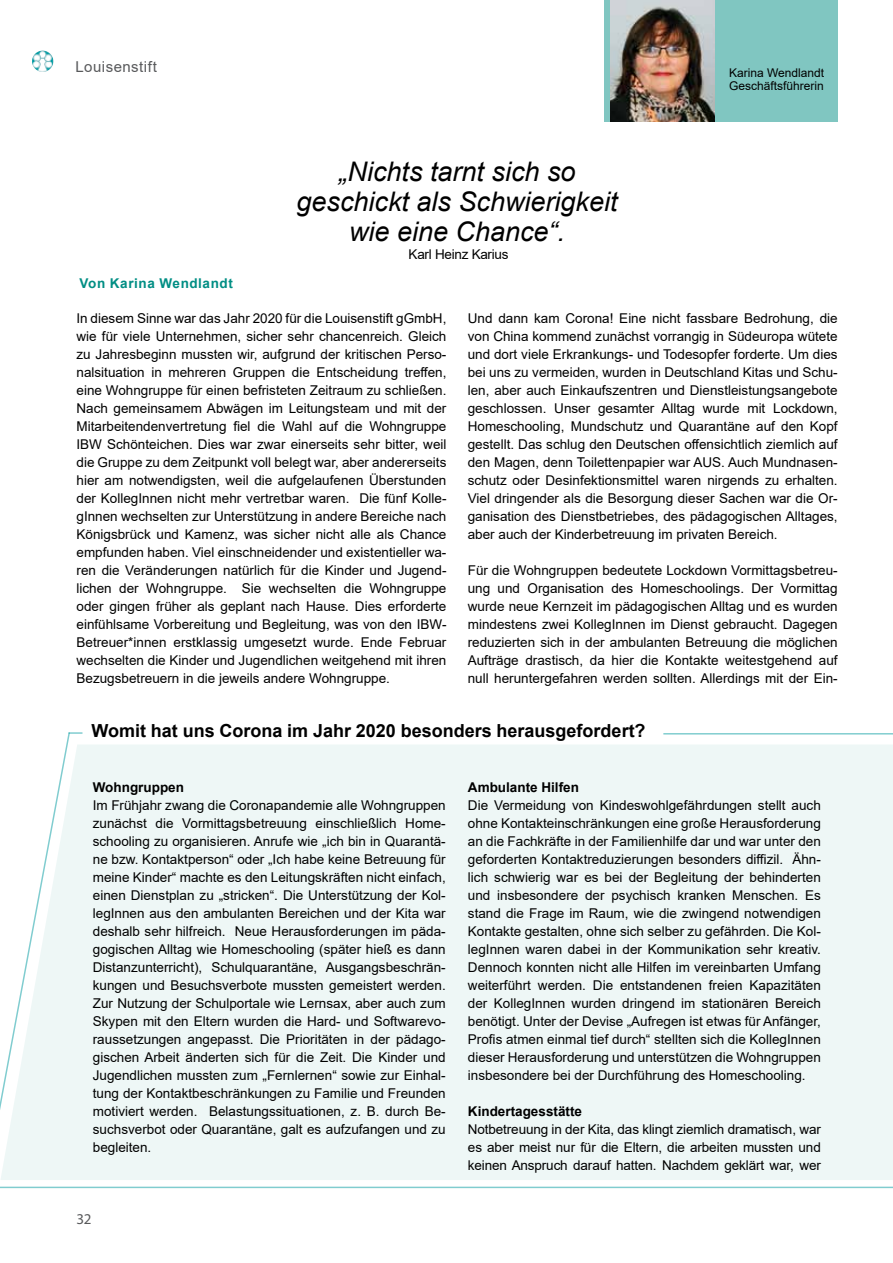
<style>
.page{position:relative;width:893px;height:1263px;background:#fff}
.page>*{position:absolute;margin:0;border:0;box-sizing:border-box;transform-origin:0 0}
.t1{font:italic 27px/30px "Arial";color:#000;text-align:center}
.t2{font:700 18px "Arial";color:#000}
.t3{font:15px "Arial";letter-spacing:.035em;color:#58595b}
.t4{font:15px "Myriad Pro";color:#58595b}
.t5{font:13.5px/18px "Arial";color:#000;text-align:justify}
.t6{font:700 13.5px "Arial";color:#000}
.t7{font:700 13.5px "Arial";letter-spacing:.04em;color:#008e84}
.t8{font:13.5px "Arial";letter-spacing:-.02em;color:#000}
.t9{font:12px/13.5px "Arial";color:#000}
</style>
<div class="page">
<div style="left:1px;top:745px;width:892px;height:435px;background:#eef7f6"></div>
<div style="left:604px;top:0;width:233px;height:122px;background:#80c6c1"></div>
<img style="left:611px;top:0;width:103px;height:122px">
<hr style="left:0;top:1187px;width:893px;height:1px;background:#009aa0">
<hr style="left:663px;top:733px;width:230px;height:1px;background:#009aa0">
<svg style="left:0;top:732px;width:82px;height:434px"></svg>
<img style="left:32px;top:51px;width:10px;height:16px">
<p class="t3" style="left:75px;top:56px;width:83px">Louisenstift</p>
<p class="t7" style="left:79px;top:274px;width:155px">Von Karina Wendlandt</p>
<h1 class="t1" style="left:297px;top:157px;width:323px">„Nichts tarnt sich so geschickt als Schwierigkeit wie eine Chance“.</h1>
<p class="t8" style="left:409px;top:245px;width:101px">Karl Heinz Karius</p>
<p class="t9" style="left:729px;top:66px;width:97px">Karina Wendlandt<br>Geschäftsführerin</p>
<p class="t5" style="left:77px;top:310px;width:371px">In diesem Sinne war das Jahr 2020 für die Louisenstift gGmbH, wie für viele Unternehmen, sicher sehr chancenreich. Gleich zu Jahresbeginn mussten wir, aufgrund der kritischen Perso&shy;nalsituation in mehreren Gruppen die Entscheidung treffen, eine Wohngruppe für einen befristeten Zeitraum zu schließen.<br>Nach gemeinsamem Abwägen im Leitungsteam und mit der Mitarbeitendenvertretung fiel die Wahl auf die Wohngruppe IBW Schönteichen. Dies war zwar einerseits sehr bitter, weil die Gruppe zu dem Zeitpunkt voll belegt war, aber andererseits hier am notwendigsten, weil die aufgelaufenen Überstunden der KollegInnen nicht mehr vertretbar waren. Die fünf Kolle&shy;gInnen wechselten zur Unterstützung in andere Bereiche nach Königsbrück und Kamenz, was sicher nicht alle als Chance empfunden haben. Viel einschneidender und existentieller wa&shy;ren die Veränderungen natürlich für die Kinder und Jugend&shy;lichen der Wohngruppe. Sie wechselten die Wohngruppe oder gingen früher als geplant nach Hause. Dies erforderte einfühlsame Vorbereitung und Begleitung, was von den IBW-Betreuer*innen erstklassig umgesetzt wurde. Ende Februar wechselten die Kinder und Jugendlichen weitgehend mit ihren Bezugsbetreuern in die jeweils andere Wohngruppe.</p>
<p class="t5" style="left:468px;top:310px;width:371px">Und dann kam Corona! Eine nicht fassbare Bedrohung, die von China kommend zunächst vorrangig in Südeuropa wütete und dort viele Erkrankungs- und Todesopfer forderte. Um dies bei uns zu vermeiden, wurden in Deutschland Kitas und Schu&shy;len, aber auch Einkaufszentren und Dienstleistungsangebote geschlossen. Unser gesamter Alltag wurde mit Lockdown, Homeschooling, Mundschutz und Quarantäne auf den Kopf gestellt. Das schlug den Deutschen offensichtlich ziemlich auf den Magen, denn Toilettenpapier war AUS. Auch Mundnasen&shy;schutz oder Desinfektionsmittel waren nirgends zu erhalten.<br>Viel dringender als die Besorgung dieser Sachen war die Or&shy;ganisation des Dienstbetriebes, des pädagogischen Alltages, aber auch der Kinderbetreuung im privaten Bereich.</p>
<p class="t5" style="left:468px;top:561px;width:371px">Für die Wohngruppen bedeutete Lockdown Vormittagsbetreu&shy;ung und Organisation des Homeschoolings. Der Vormittag wurde neue Kernzeit im pädagogischen Alltag und es wurden mindestens zwei KollegInnen im Dienst gebraucht. Dagegen reduzierten sich in der ambulanten Betreuung die möglichen Aufträge drastisch, da hier die Kontakte weitestgehend auf null heruntergefahren werden sollten. Allerdings mit der Ein-</p>
<h2 class="t2" style="left:91px;top:718px;width:556px">Womit hat uns Corona im Jahr 2020 besonders herausgefordert?</h2>
<p class="t6" style="left:93px;top:777px;width:93px">Wohngruppen</p>
<p class="t5" style="left:93px;top:796px;width:354px">Im Frühjahr zwang die Coronapandemie alle Wohngruppen zunächst die Vormittagsbetreuung einschließlich Home&shy;schooling zu organisieren. Anrufe wie „ich bin in Quarantä&shy;ne bzw. Kontaktperson“ oder „Ich habe keine Betreuung für meine Kinder“ machte es den Leitungskräften nicht einfach, einen Dienstplan zu „stricken“. Die Unterstützung der Kol&shy;legInnen aus den ambulanten Bereichen und der Kita war deshalb sehr hilfreich. Neue Herausforderungen im päda&shy;gogischen Alltag wie Homeschooling (später hieß es dann Distanzunterricht), Schulquarantäne, Ausgangsbeschrän&shy;kungen und Besuchsverbote mussten gemeistert werden.<br>Zur Nutzung der Schulportale wie Lernsax, aber auch zum Skypen mit den Eltern wurden die Hard- und Softwarevo&shy;raussetzungen angepasst. Die Prioritäten in der pädago&shy;gischen Arbeit änderten sich für die Zeit. Die Kinder und Jugendlichen mussten zum „Fernlernen“ sowie zur Einhal&shy;tung der Kontaktbeschränkungen zu Familie und Freunden motiviert werden. Belastungssituationen, z. B. durch Be&shy;suchsverbot oder Quarantäne, galt es aufzufangen und zu begleiten.</p>
<p class="t4" style="left:77px;top:1210px;width:16px">32</p>
<p class="t6" style="left:468px;top:778px;width:113px">Ambulante Hilfen</p>
<p class="t5" style="left:468px;top:796px;width:354px">Die Vermeidung von Kindeswohlgefährdungen stellt auch ohne Kontakteinschränkungen eine große Herausforderung an die Fachkräfte in der Familienhilfe dar und war unter den geforderten Kontaktreduzierungen besonders diffizil. Ähn&shy;lich schwierig war es bei der Begleitung der behinderten und insbesondere der psychisch kranken Menschen. Es stand die Frage im Raum, wie die zwingend notwendigen Kontakte gestalten, ohne sich selber zu gefährden. Die Kol&shy;legInnen waren dabei in der Kommunikation sehr kreativ.<br>Dennoch konnten nicht alle Hilfen im vereinbarten Umfang weiterführt werden. Die entstandenen freien Kapazitäten der KollegInnen wurden dringend im stationären Bereich benötigt. Unter der Devise „Aufregen ist etwas für Anfänger, Profis atmen einmal tief durch“ stellten sich die KollegInnen dieser Herausforderung und unterstützen die Wohngruppen insbesondere bei der Durchführung des Homeschooling.</p>
<p class="t6" style="left:468px;top:1102px;width:116px">Kindertagesstätte</p>
<p class="t5" style="left:468px;top:1120px;width:354px">Notbetreuung in der Kita, das klingt ziemlich dramatisch, war es aber meist nur für die Eltern, die arbeiten mussten und keinen Anspruch darauf hatten. Nachdem geklärt war, wer</p>
</div>
